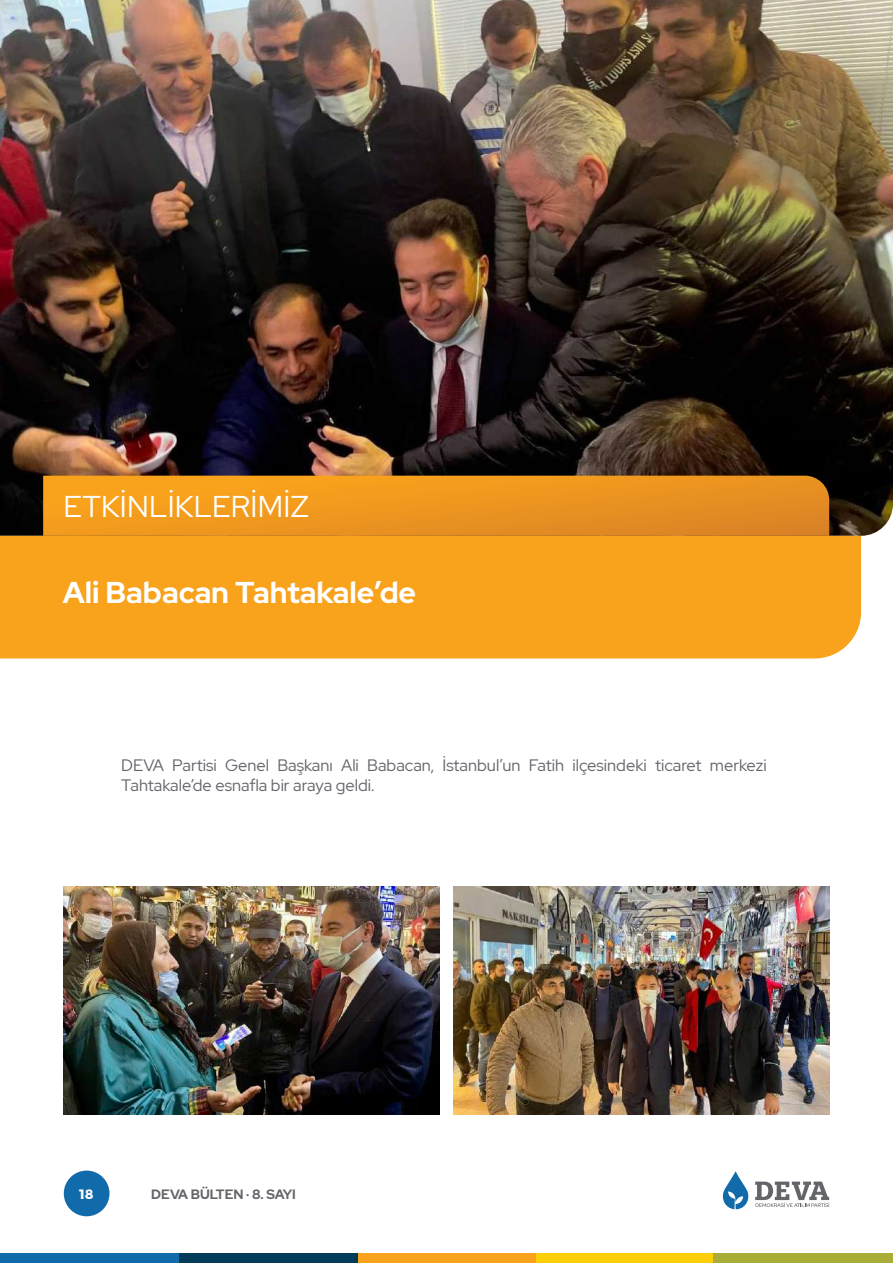
<style>
.page{position:relative;width:893px;height:1263px;background:#fff}
.page>*{position:absolute;margin:0;border:0;box-sizing:border-box;transform-origin:0 0}
.t1{font:700 30px "Red Hat Display";color:#fff}
.t2{font:30px "Red Hat Display";letter-spacing:.01em;color:#fff}
.t3{font:16.5px/20.2px "Red Hat Display";color:#63656a}
.t4{font:700 13.5px "Red Hat Display";color:#63656a}
.t5{font:700 13.5px "Montserrat";color:#fff}
</style>
<div class="page">
<div style="left:64px;top:1170px;width:45px;height:46px;background:#116aa9;border-radius:50%"></div>
<svg style="left:723px;top:1171px;width:25px;height:38px"></svg>
<svg style="left:755px;top:1181px;width:75px;height:26px"></svg>
<div style="left:0;top:1253px;width:179px;height:10px;background:#116aa9"></div>
<div style="left:179px;top:1253px;width:179px;height:10px;background:#013b59"></div>
<div style="left:358px;top:1253px;width:179px;height:10px;background:#f9a21c"></div>
<div style="left:536px;top:1253px;width:180px;height:10px;background:#fece08"></div>
<div style="left:714px;top:1253px;width:179px;height:10px;background:#a8ae37"></div>
<img style="left:0;top:0;width:893px;height:536px">
<img style="left:454px;top:887px;width:375px;height:227px">
<img style="left:64px;top:887px;width:375px;height:227px">
<div style="left:0;top:536px;width:861px;height:122px;background:#f9a21c"></div>
<svg style="left:43px;top:476px;width:786px;height:60px;background:#ec951f"></svg>
<h1 class="t2" style="left:64px;top:487px;width:247px">ETKİNLİKLERİMİZ</h1>
<h1 class="t1" style="left:63px;top:573px;width:355px">Ali Babacan Tahtakale’de</h1>
<p class="t3" style="left:121px;top:755px;width:647px">DEVA Partisi Genel Başkanı Ali Babacan, İstanbul’un Fatih ilçesindeki ticaret merkezi<br>Tahtakale’de esnafla bir araya geldi.</p>
<p class="t5" style="left:80px;top:1183px;width:15px">18</p>
<p class="t4" style="left:151px;top:1186px;width:146px">DEVA BÜLTEN . 8. SAYI</p>
</div>
